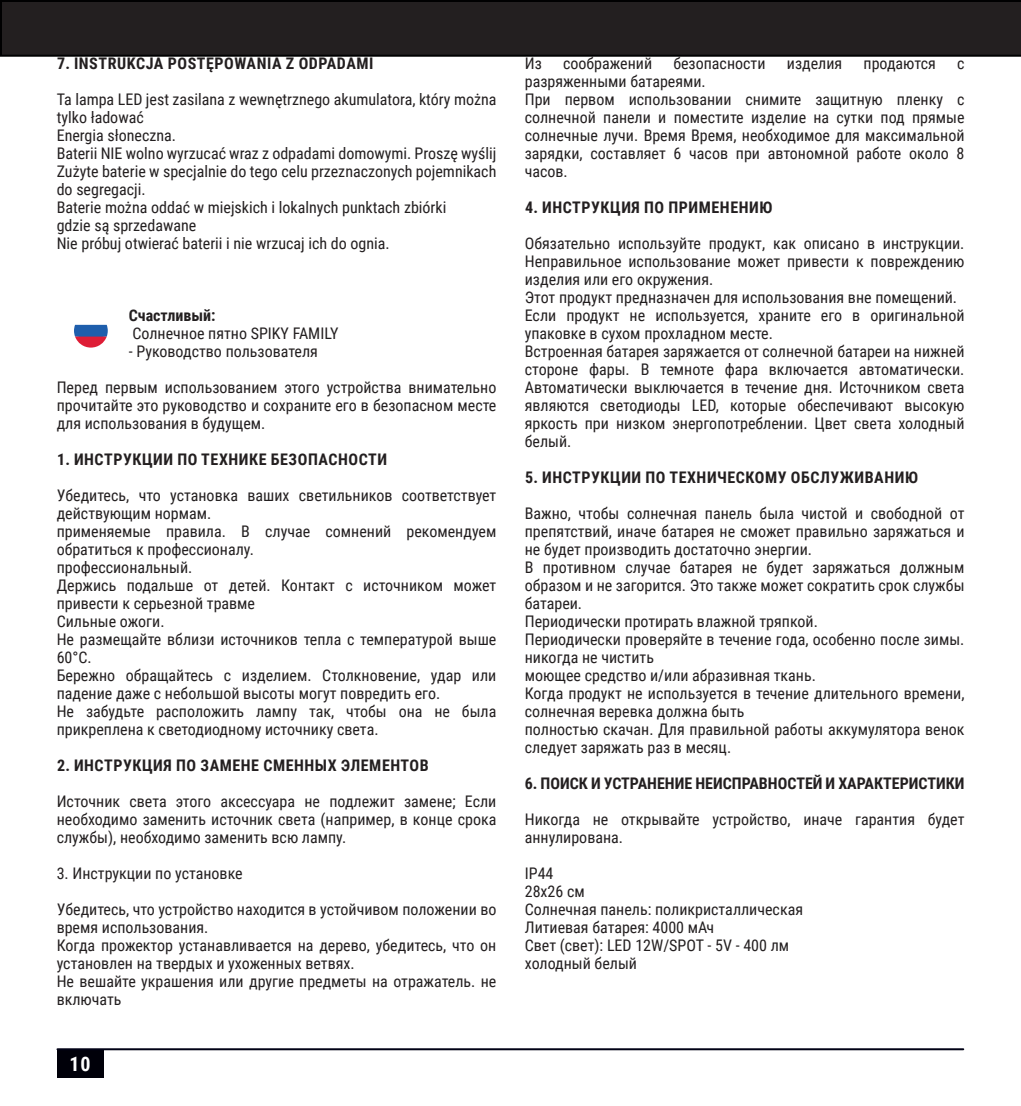
<style>
.page{position:relative;width:1021px;height:1106px;background:#fff}
.page>*{position:absolute;margin:0;border:0;box-sizing:border-box;transform-origin:0 0}
.t1{font:700 20px "Roboto Condensed";color:#fff}
.t2{font:16px/18px "Roboto Condensed";color:#231f20}
.t3{font:700 16px "Roboto Condensed";letter-spacing:.035em;color:#231f20}
.t4{font:700 16px "Roboto Condensed";color:#231f20}
</style>
<div class="page">
<div style="left:57px;top:1049px;width:46px;height:28px;background:#000009"></div>
<svg style="left:74px;top:325px;width:34px;height:22px"></svg>
<svg style="left:0;top:0;width:1020px;height:57px;background:#211d1e"></svg>
<hr style="left:57px;top:1048px;width:906px;height:2px;background:#000115">
<p class="t3" style="left:57px;top:52px;width:318px">7. INSTRUKCJA POSTĘPOWANIA Z ODPADAMI</p>
<p class="t2" style="left:57px;top:89px;width:441px">Ta lampa LED jest zasilana z wewnętrznego akumulatora, który można tylko ładować</p>
<p class="t2" style="left:57px;top:125px;width:121px">Energia słoneczna.</p>
<p class="t2" style="left:57px;top:143px;width:441px">Baterii NIE wolno wyrzucać wraz z odpadami domowymi. Proszę wyślij</p>
<p class="t2" style="left:57px;top:161px;width:441px">Zużyte baterie w specjalnie do tego celu przeznaczonych pojemnikach do segregacji.</p>
<p class="t2" style="left:57px;top:197px;width:391px">Baterie można oddać w miejskich i lokalnych punktach zbiórki</p>
<p class="t2" style="left:57px;top:215px;width:141px">gdzie są sprzedawane</p>
<p class="t2" style="left:57px;top:233px;width:334px">Nie próbuj otwierać baterii i nie wrzucaj ich do ognia.</p>
<p class="t4" style="left:129px;top:304px;width:88px">Счастливый:</p>
<p class="t2" style="left:132px;top:323px;width:207px">Солнечное пятно SPIKY FAMILY</p>
<p class="t2" style="left:129px;top:341px;width:191px">- Руководство пользователя</p>
<p class="t2" style="left:57px;top:377px;width:441px;text-align:justify">Перед первым использованием этого устройства внимательно прочитайте это руководство и сохраните его в безопасном месте для использования в будущем.</p>
<p class="t3" style="left:57px;top:448px;width:331px">1. ИНСТРУКЦИИ ПО ТЕХНИКЕ БЕЗОПАСНОСТИ</p>
<p class="t2" style="left:57px;top:485px;width:441px">Убедитесь, что установка ваших светильников соответствует действующим нормам.</p>
<p class="t2" style="left:57px;top:521px;width:441px">применяемые правила. В случае сомнений рекомендуем обратиться к профессионалу.</p>
<p class="t2" style="left:57px;top:557px;width:137px">профессиональный.</p>
<p class="t2" style="left:57px;top:575px;width:441px">Держись подальше от детей. Контакт с источником может привести к серьезной травме</p>
<p class="t2" style="left:57px;top:611px;width:109px">Сильные ожоги.</p>
<p class="t2" style="left:57px;top:629px;width:441px">Не размещайте вблизи источников тепла с температурой выше<br>60°C.</p>
<p class="t2" style="left:57px;top:665px;width:441px">Бережно обращайтесь с изделием. Столкновение, удар или падение даже с небольшой высоты могут повредить его.</p>
<p class="t2" style="left:57px;top:701px;width:441px">Не забудьте расположить лампу так, чтобы она не была прикреплена к светодиодному источнику света.</p>
<p class="t3" style="left:57px;top:754px;width:373px">2. ИНСТРУКЦИЯ ПО ЗАМЕНЕ СМЕННЫХ ЭЛЕМЕНТОВ</p>
<p class="t2" style="left:57px;top:791px;width:441px;text-align:justify">Источник света этого аксессуара не подлежит замене; Если необходимо заменить источник света (например, в конце срока службы), необходимо заменить всю лампу.</p>
<p class="t2" style="left:57px;top:863px;width:187px">3. Инструкции по установке</p>
<p class="t2" style="left:57px;top:899px;width:441px">Убедитесь, что устройство находится в устойчивом положении во время использования.</p>
<p class="t2" style="left:57px;top:935px;width:441px">Когда прожектор устанавливается на дерево, убедитесь, что он установлен на твердых и ухоженных ветвях.</p>
<p class="t2" style="left:57px;top:971px;width:441px">Не вешайте украшения или другие предметы на отражатель. не включать</p>
<p class="t1" style="left:70px;top:1049px;width:22px">10</p>
<p class="t2" style="left:525px;top:53px;width:19px">Из</p>
<p class="t2" style="left:563px;top:53px;width:90px">соображений</p>
<p class="t2" style="left:673px;top:53px;width:94px">безопасности</p>
<p class="t2" style="left:786px;top:53px;width:57px">изделия</p>
<p class="t2" style="left:863px;top:53px;width:74px">продаются</p>
<p class="t2" style="left:957px;top:53px;width:9px">с</p>
<p class="t2" style="left:525px;top:71px;width:182px">разряженными батареями.</p>
<p class="t2" style="left:525px;top:89px;width:441px;text-align:justify">При первом использовании снимите защитную пленку с солнечной панели и поместите изделие на сутки под прямые солнечные лучи. Время Время, необходимое для максимальной зарядки, составляет 6 часов при автономной работе около 8 часов.</p>
<p class="t3" style="left:525px;top:196px;width:249px">4. ИНСТРУКЦИЯ ПО ПРИМЕНЕНИЮ</p>
<p class="t2" style="left:525px;top:233px;width:441px;text-align:justify">Обязательно используйте продукт, как описано в инструкции.<br>Неправильное использование может привести к повреждению изделия или его окружения.</p>
<p class="t2" style="left:525px;top:287px;width:434px">Этот продукт предназначен для использования вне помещений.</p>
<p class="t2" style="left:525px;top:305px;width:441px">Если продукт не используется, храните его в оригинальной упаковке в сухом прохладном месте.</p>
<p class="t2" style="left:525px;top:341px;width:441px;text-align:justify">Встроенная батарея заряжается от солнечной батареи на нижней стороне фары. В темноте фара включается автоматически.<br>Автоматически выключается в течение дня. Источником света являются светодиоды LED, которые обеспечивают высокую яркость при низком энергопотреблении. Цвет света холодный белый.</p>
<p class="t3" style="left:525px;top:466px;width:394px">5. ИНСТРУКЦИИ ПО ТЕХНИЧЕСКОМУ ОБСЛУЖИВАНИЮ</p>
<p class="t2" style="left:525px;top:503px;width:441px;text-align:justify">Важно, чтобы солнечная панель была чистой и свободной от препятствий, иначе батарея не сможет правильно заряжаться и не будет производить достаточно энергии.</p>
<p class="t2" style="left:525px;top:557px;width:441px;text-align:justify">В противном случае батарея не будет заряжаться должным образом и не загорится. Это также может сократить срок службы батареи.</p>
<p class="t2" style="left:525px;top:611px;width:294px">Периодически протирать влажной тряпкой.</p>
<p class="t2" style="left:525px;top:629px;width:441px">Периодически проверяйте в течение года, особенно после зимы. никогда не чистить</p>
<p class="t2" style="left:525px;top:665px;width:292px">моющее средство и/или абразивная ткань.</p>
<p class="t2" style="left:525px;top:683px;width:441px">Когда продукт не используется в течение длительного времени, солнечная веревка должна быть</p>
<p class="t2" style="left:525px;top:719px;width:441px">полностью скачан. Для правильной работы аккумулятора венок следует заряжать раз в месяц.</p>
<p class="t4" style="left:525px;top:772px;width:441px">6. ПОИСК И УСТРАНЕНИЕ НЕИСПРАВНОСТЕЙ И ХАРАКТЕРИСТИКИ</p>
<p class="t2" style="left:525px;top:809px;width:441px">Никогда не открывайте устройство, иначе гарантия будет аннулирована.</p>
<p class="t2" style="left:525px;top:863px;width:30px">IP44</p>
<p class="t2" style="left:525px;top:881px;width:62px">28x26 см</p>
<p class="t2" style="left:525px;top:899px;width:280px">Солнечная панель: поликристаллическая</p>
<p class="t2" style="left:525px;top:917px;width:191px">Литиевая батарея: 4000 мАч</p>
<p class="t2" style="left:525px;top:935px;width:266px">Свет (свет): LED 12W/SPOT - 5V - 400 лм</p>
<p class="t2" style="left:525px;top:953px;width:114px">холодный белый</p>
</div>
